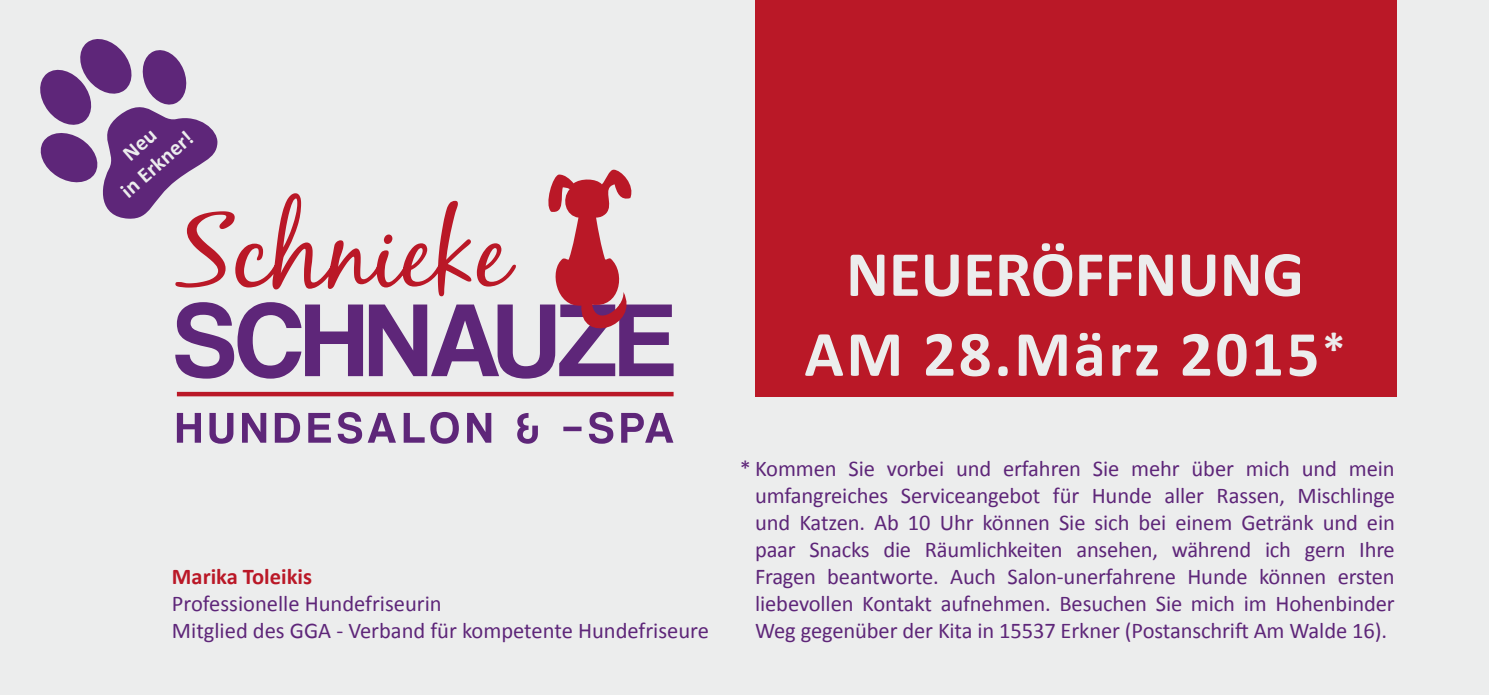
<style>
.page{position:relative;width:1489px;height:695px;background:#fff}
.page>*{position:absolute;margin:0;border:0;box-sizing:border-box;transform-origin:0 0}
.t1{font:700 65px/79.8px "Calibri";color:#eceded;text-align:center}
.t2{font:22.5px/27px "Calibri";color:#5e2679;text-align:justify}
.t3{font:700 22.5px "Calibri";color:#ba1827}
.t4{font:700 21.75px/26.2px "Calibri";color:#eceded;text-align:center}
</style>
<div class="page">
<div style="left:0;top:0;width:1488px;height:694px;background:#eceded"></div>
<div style="left:755px;top:0;width:641px;height:396px;background:#ba1827"></div>
<svg style="left:177px;top:412px;width:496px;height:31px"></svg>
<svg style="left:40px;top:39px;width:633px;height:339px"></svg>
<hr style="left:177px;top:392px;width:496px;height:4px;background:#ba1827">
<p class="t4" style="left:98px;top:163px;width:90px;rotate:-41deg">Neu<br>in Erkner!</p>
<h1 class="t1" style="left:804px;top:234px;width:543px">NEUERÖFFNUNG<br>AM 28.März 2015<sup>*</sup></h1>
<p class="t3" style="left:172px;top:562px;width:141px">Marika Toleikis</p>
<p class="t2" style="left:172px;top:590px;width:538px">Professionelle Hundefriseurin<br>Mitglied des GGA - Verband für kompetente Hundefriseure</p>
<p class="t2" style="left:755px;top:455px;width:641px;text-indent:-15px">* Kommen Sie vorbei und erfahren Sie mehr über mich und mein umfangreiches Serviceangebot für Hunde aller Rassen, Mischlinge und Katzen. Ab 10 Uhr können Sie sich bei einem Getränk und ein paar Snacks die Räumlichkeiten ansehen, während ich gern Ihre Fragen beantworte. Auch Salon-unerfahrene Hunde können ersten liebevollen Kontakt aufnehmen. Besuchen Sie mich im Hohenbinder Weg gegenüber der Kita in 15537 Erkner (Postanschrift Am Walde 16).</p>
</div>
